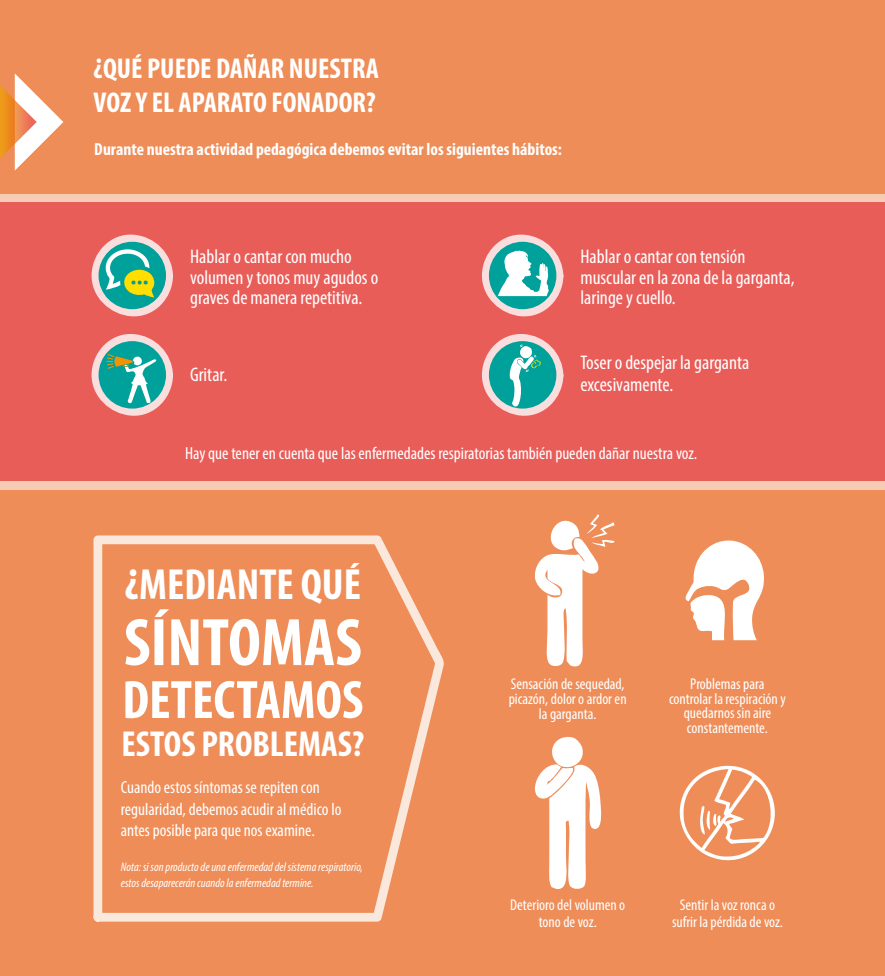
<style>
.page{position:relative;width:885px;height:976px;background:#ee8d58}
.page>*{position:absolute;margin:0;border:0;box-sizing:border-box;transform-origin:0 0}
.t1{font:700 condensed 67.88px "Myriad Pro";color:#fff}
.t2{font:700 condensed 54.5px "Myriad Pro";color:#fff}
.t3{font:700 condensed 43.75px "Myriad Pro";color:#fff}
.t4{font:700 condensed 36.25px "Myriad Pro";color:#fff}
.t5{font:700 condensed 28.75px/34.8px "Myriad Pro";color:#fff}
.t6{font:condensed 19.75px/20.5px "Myriad Pro";color:#fff}
.t7{font:condensed 17.5px/21.8px "Myriad Pro";color:#fff}
.t8{font:700 condensed 17.5px "Myriad Pro";color:#fff}
.t9{font:condensed 15.62px/14.8px "Myriad Pro";color:#fff;text-align:center}
.t10{font:italic condensed 12.5px/16.2px "Myriad Pro";color:#fff}
</style>
<div class="page">
<div style="left:0;top:194px;width:885px;height:296px;background:#f7ccb4"></div>
<div style="left:0;top:203px;width:885px;height:278px;background:#e95d59"></div>
<svg style="left:0;top:73px;width:63px;height:98px"></svg>
<svg style="left:92px;top:235px;width:81px;height:81px"></svg>
<svg style="left:482px;top:235px;width:81px;height:81px"></svg>
<svg style="left:92px;top:334px;width:81px;height:82px"></svg>
<svg style="left:482px;top:334px;width:81px;height:82px"></svg>
<svg style="left:534px;top:514px;width:80px;height:153px"></svg>
<svg style="left:685px;top:540px;width:79px;height:100px"></svg>
<svg style="left:534px;top:737px;width:68px;height:153px"></svg>
<svg style="left:679px;top:765px;width:96px;height:96px"></svg>
<svg style="left:93px;top:535px;width:351px;height:387px"></svg>
<h3 class="t5" style="left:93px;top:50px;width:287px">¿QUÉ PUEDE DAÑAR NUESTRA<br>VOZ Y EL APARATO FONADOR?</h3>
<p class="t8" style="left:94px;top:138px;width:469px">Durante nuestra actividad pedagógica debemos evitar los siguientes hábitos:</p>
<p class="t6" style="left:190px;top:246px;width:190px">Hablar o cantar con mucho volumen y tonos muy agudos o graves de manera repetitiva.</p>
<p class="t6" style="left:580px;top:246px;width:216px">Hablar o cantar con tensión muscular en la zona de la garganta, laringe y cuello.</p>
<p class="t6" style="left:190px;top:363px;width:39px">Gritar.</p>
<p class="t6" style="left:580px;top:352px;width:170px;line-height:21.8px">Toser o despejar la garganta excesivamente.</p>
<p class="t7" style="left:185px;top:442px;width:513px">Hay que tener en cuenta que las enfermedades respiratorias también pueden dañar nuestra voz.</p>
<h3 class="t3" style="left:125px;top:557px;width:238px">¿MEDIANTE QUÉ</h3>
<h1 class="t1" style="left:124px;top:600px;width:239px">SÍNTOMAS</h1>
<h2 class="t2" style="left:122px;top:666px;width:243px">DETECTAMOS</h2>
<h3 class="t4" style="left:122px;top:721px;width:244px">ESTOS PROBLEMAS?</h3>
<p class="t7" style="left:121px;top:776px;width:222px">Cuando estos síntomas se repiten con regularidad, debemos acudir al médico lo antes posible para que nos examine.</p>
<p class="t10" style="left:121px;top:858px;width:243px">Nota: si son producto de una enfermedad del sistema respiratorio, estos desaparecerán cuando la enfermedad termine.</p>
<p class="t9" style="left:509px;top:676px;width:119px">Sensación de sequedad, picazón, dolor o ardor en la garganta.</p>
<p class="t9" style="left:669px;top:676px;width:118px">Problemas para controlar la respiración y quedarnos sin aire constantemente.</p>
<p class="t9" style="left:510px;top:896px;width:116px;line-height:17.2px">Deterioro del volumen o tono de voz.</p>
<p class="t9" style="left:672px;top:896px;width:112px;line-height:17.2px">Sentir la voz ronca o sufrir la pérdida de voz.</p>
</div>
